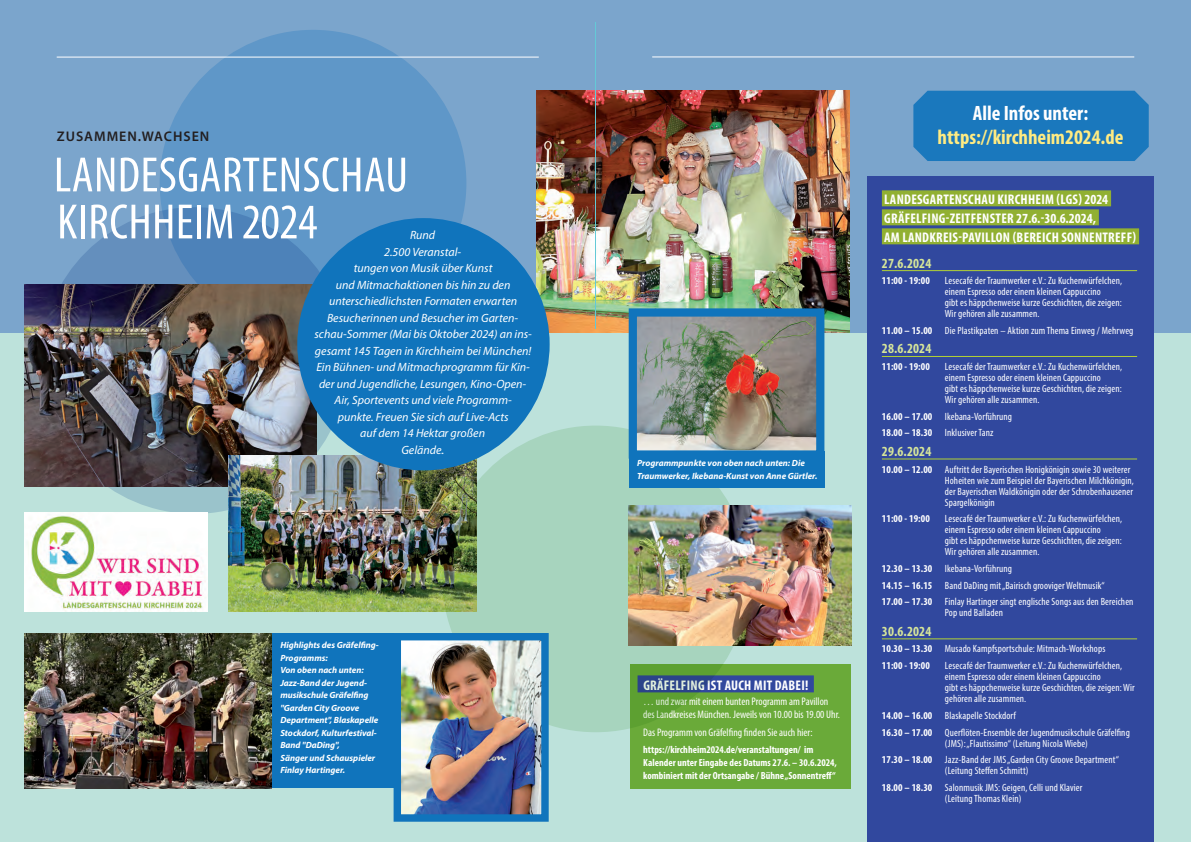
<style>
.page{position:relative;width:1191px;height:842px;background:#bde2db}
.page>*{position:absolute;margin:0;border:0;box-sizing:border-box;transform-origin:0 0}
.t1{font:condensed 50px/47px "Myriad Pro";letter-spacing:.01em;color:#fff}
.t2{font:700 condensed 20.8px "Myriad Pro";color:#ffeb82}
.t3{font:700 condensed 20.8px "Myriad Pro";color:#fff}
.t4{font:700 condensed 14px/19px "Myriad Pro";letter-spacing:.02em;color:#fff}
.t5{font:700 condensed 14px "Myriad Pro";letter-spacing:.01em;color:#d6e599}
.t6{font:600 14px "Myriad Pro";letter-spacing:.07em;color:#231f20}
.t7{font:italic 12px/16.5px "Myriad Pro";color:#fff;text-align:center}
.t8{font:condensed 11px/13px "Myriad Pro";color:#fff}
.t9{font:condensed 10.5px/11px "Myriad Pro";letter-spacing:.01em;color:#fff}
.t10{font:700 condensed 10.5px "Myriad Pro";letter-spacing:.01em;color:#fff}
.t11{font:700 condensed 10.3px/13px "Myriad Pro";color:#fff}
.t12{font:italic 700 9px/12.5px "Myriad Pro";letter-spacing:-.005em;color:#fff}
.s1{font-weight:700}
</style>
<div class="page">
<div style="left:0;top:0;width:1191px;height:332px;background:#7ba5cc"></div>
<div style="left:160px;top:30px;width:306px;height:306px;background:#5f97c8;border-radius:50%"></div>
<svg style="left:41px;top:207px;width:307px;height:307px;background:#608fba"></svg>
<img style="left:536px;top:91px;width:313px;height:241px">
<hr style="left:57px;top:57px;width:482px;height:1px;background:#fff">
<img style="left:25px;top:285px;width:292px;height:201px">
<img style="left:228px;top:456px;width:248px;height:155px">
<img style="left:25px;top:513px;width:182px;height:98px">
<div style="left:630px;top:664px;width:221px;height:125px;background:#6aaa39"></div>
<div style="left:637px;top:675px;width:177px;height:17px;background:#31489e"></div>
<hr style="left:652px;top:57px;width:482px;height:1px;background:#fff">
<div style="left:297px;top:218px;width:252px;height:252px;background:#1074bc;border-radius:50%"></div>
<div style="left:913px;top:91px;width:235px;height:70px;background:#1a78bd"></div>
<div style="left:867px;top:176px;width:287px;height:666px;background:#31489e"></div>
<div style="left:882px;top:190px;width:229px;height:16px;background:#91b032"></div>
<div style="left:882px;top:209px;width:216px;height:16px;background:#91b032"></div>
<div style="left:882px;top:228px;width:257px;height:16px;background:#91b032"></div>
<hr style="left:882px;top:270px;width:255px;height:1px;background:#b3d234">
<hr style="left:882px;top:356px;width:255px;height:1px;background:#b3d234">
<hr style="left:882px;top:459px;width:255px;height:1px;background:#b3d234">
<hr style="left:882px;top:639px;width:255px;height:1px;background:#b3d234">
<img style="left:25px;top:633px;width:247px;height:155px">
<svg style="left:442px;top:426px;width:307px;height:306px;background:#9ac6ab"></svg>
<img style="left:401px;top:641px;width:140px;height:173px">
<div style="left:393px;top:633px;width:156px;height:189px;border:7px solid #1074bc"></div>
<img style="left:628px;top:506px;width:224px;height:140px">
<div style="left:272px;top:633px;width:122px;height:155px;background:#1074bc"></div>
<img style="left:637px;top:317px;width:178px;height:133px">
<div style="left:628px;top:308px;width:196px;height:151px;border:8px solid #1074bc"></div>
<div style="left:628px;top:451px;width:196px;height:36px;background:#1074bc"></div>
<h3 class="t6" style="left:57px;top:127px;width:154px">ZUSAMMEN.WACHSEN</h3>
<h1 class="t1" style="left:54px;top:151px;width:356px">LANDESGARTENSCHAU<br>KIRCHHEIM 2024</h1>
<p class="t7" style="left:314px;top:227px;width:219px">Rund<br>2.500 Veranstal-<br>tungen von Musik über Kunst<br>und Mitmachaktionen bis hin zu den unterschiedlichsten Formaten erwarten<br>Besucherinnen und Besucher im Garten&shy;schau-Sommer (Mai bis Oktober 2024) an ins&shy;gesamt 145 Tagen in Kirchheim bei München!<br>Ein Bühnen- und Mitmachprogramm für Kin&shy;der und Jugendliche, Lesungen, Kino-Open-<br>Air, Sportevents und viele Programm-<br>punkte. Freuen Sie sich auf Live-Acts<br>auf dem 14 Hektar großen<br>Gelände.</p>
<p class="t12" style="left:280px;top:639px;width:100px">Highlights des Gräfelfing-<br>Programms:<br>Von oben nach unten:<br>Jazz-Band der Jugend&shy;musikschule Gräfelfing "Garden City Groove<br>Department", Blaskapelle<br>Stockdorf, Kulturfestival-<br>Band "DaDing",<br>Sänger und Schauspieler<br>Finlay Hartinger.</p>
<p class="t12" style="left:637px;top:457px;width:182px">Programmpunkte von oben nach unten: Die<br>Traumwerker, Ikebana-Kunst von Anne Gürtler.</p>
<h3 class="t4" style="left:643px;top:675px;width:166px">GRÄFELFING IST AUCH MIT DABEI!</h3>
<p class="t8" style="left:643px;top:695px;width:198px">… und zwar mit einem bunten Programm am Pavillon des Landkreises München. Jeweils von 10.00 bis 19.00 Uhr.</p>
<p class="t8" style="left:643px;top:725px;width:171px">Das Programm von Gräfelfing finden Sie auch hier:</p>
<p class="t11" style="left:643px;top:743px;width:195px">https://kirchheim2024.de/veranstaltungen/ im<br>Kalender unter Eingabe des Datums 27.6. – 30.6.2024, kombiniert mit der Ortsangabe / Bühne „Sonnentreff“</p>
<h2 class="t3" style="left:972px;top:100px;width:117px">Alle Infos unter:</h2>
<h2 class="t2" style="left:937px;top:124px;width:187px">https://kirchheim2024.de</h2>
<h3 class="t4" style="left:884px;top:189px;width:253px">LANDESGARTENSCHAU KIRCHHEIM (LGS) 2024<br>GRÄFELFING-ZEITFENSTER 27.6.-30.6.2024,<br>AM LANDKREIS-PAVILLON (BEREICH SONNENTREFF)</h3>
<h3 class="t5" style="left:882px;top:254px;width:51px">27.6.2024</h3>
<p class="t10" style="left:882px;top:274px;width:49px">11:00 - 19:00</p>
<p class="t9" style="left:945px;top:275px;width:179px">Lesecafé der Traumwerker e.V.: Zu Kuchenwürfelchen, einem Espresso oder einem kleinen Cappuccino<br>gibt es häppchenweise kurze Geschichten, die zeigen:<br>Wir gehören alle zusammen.</p>
<p class="t9" style="left:882px;top:325px;width:253px"><span class="s1">11.00 – 15.00</span> Die Plastikpaten – Aktion zum Thema Einweg / Mehrweg</p>
<h3 class="t5" style="left:882px;top:340px;width:51px">28.6.2024</h3>
<p class="t10" style="left:882px;top:360px;width:49px">11:00 - 19:00</p>
<p class="t9" style="left:945px;top:361px;width:179px">Lesecafé der Traumwerker e.V.: Zu Kuchenwürfelchen, einem Espresso oder einem kleinen Cappuccino<br>gibt es häppchenweise kurze Geschichten, die zeigen:<br>Wir gehören alle zusammen.</p>
<p class="t9" style="left:882px;top:408px;width:132px;line-height:16.7px"><span class="s1">16.00 – 17.00</span> Ikebana-Vorführung<br><span class="s1">18.00 – 18.30</span> Inklusiver Tanz</p>
<h3 class="t5" style="left:882px;top:442px;width:51px">29.6.2024</h3>
<p class="t9" style="left:945px;top:463px;width:190px;text-indent:-63px"><span class="s1">10.00 – 12.00</span> Auftritt der Bayerischen Honigkönigin sowie 30 weiterer Hoheiten wie zum Beispiel der Bayerischen Milchkönigin, der Bayerischen Waldkönigin oder der Schrobenhausener Spargelkönigin</p>
<p class="t10" style="left:882px;top:512px;width:49px">11:00 - 19:00</p>
<p class="t9" style="left:945px;top:513px;width:179px">Lesecafé der Traumwerker e.V.: Zu Kuchenwürfelchen, einem Espresso oder einem kleinen Cappuccino<br>gibt es häppchenweise kurze Geschichten, die zeigen:<br>Wir gehören alle zusammen.</p>
<p class="t9" style="left:882px;top:560px;width:253px;line-height:16.7px"><span class="s1">12.30 – 13.30</span> Ikebana-Vorführung<br><span class="s1">14.15 – 16.15</span> Band DaDing mit „Bairisch grooviger Weltmusik“<br><span class="s1">17.00 – 17.30</span> Finlay Hartinger singt englische Songs aus den Bereichen</p>
<p class="t9" style="left:945px;top:607px;width:59px">Pop und Balladen</p>
<h3 class="t5" style="left:882px;top:622px;width:51px">30.6.2024</h3>
<p class="t9" style="left:882px;top:640px;width:225px;line-height:16.7px"><span class="s1">10.30 – 13.30</span> Musado Kampfsportschule: Mitmach-Workshops<br><span class="s1">11:00 - 19:00</span></p>
<p class="t9" style="left:945px;top:660px;width:191px">Lesecafé der Traumwerker e.V.: Zu Kuchenwürfelchen, einem Espresso oder einem kleinen Cappuccino<br>gibt es häppchenweise kurze Geschichten, die zeigen: Wir gehören alle zusammen.</p>
<p class="t9" style="left:882px;top:707px;width:249px;line-height:16.7px"><span class="s1">14.00 – 16.00</span> Blaskapelle Stockdorf<br><span class="s1">16.30 – 17.00</span> Querflöten-Ensemble der Jugendmusikschule Gräfelfing</p>
<p class="t9" style="left:882px;top:734px;width:239px;line-height:16.7px;text-indent:63px">(JMS): „Flautissimo“ (Leitung Nicola Wiebe)<br><span class="s1">17.30 – 18.00</span> Jazz-Band der JMS „Garden City Groove Department“</p>
<p class="t9" style="left:882px;top:762px;width:202px;line-height:16.7px;text-indent:63px">(Leitung Steffen Schmitt)<br><span class="s1">18.00 – 18.30</span> Salonmusik JMS: Geigen, Celli und Klavier</p>
<p class="t9" style="left:945px;top:793px;width:78px">(Leitung Thomas Klein)</p>
</div>
